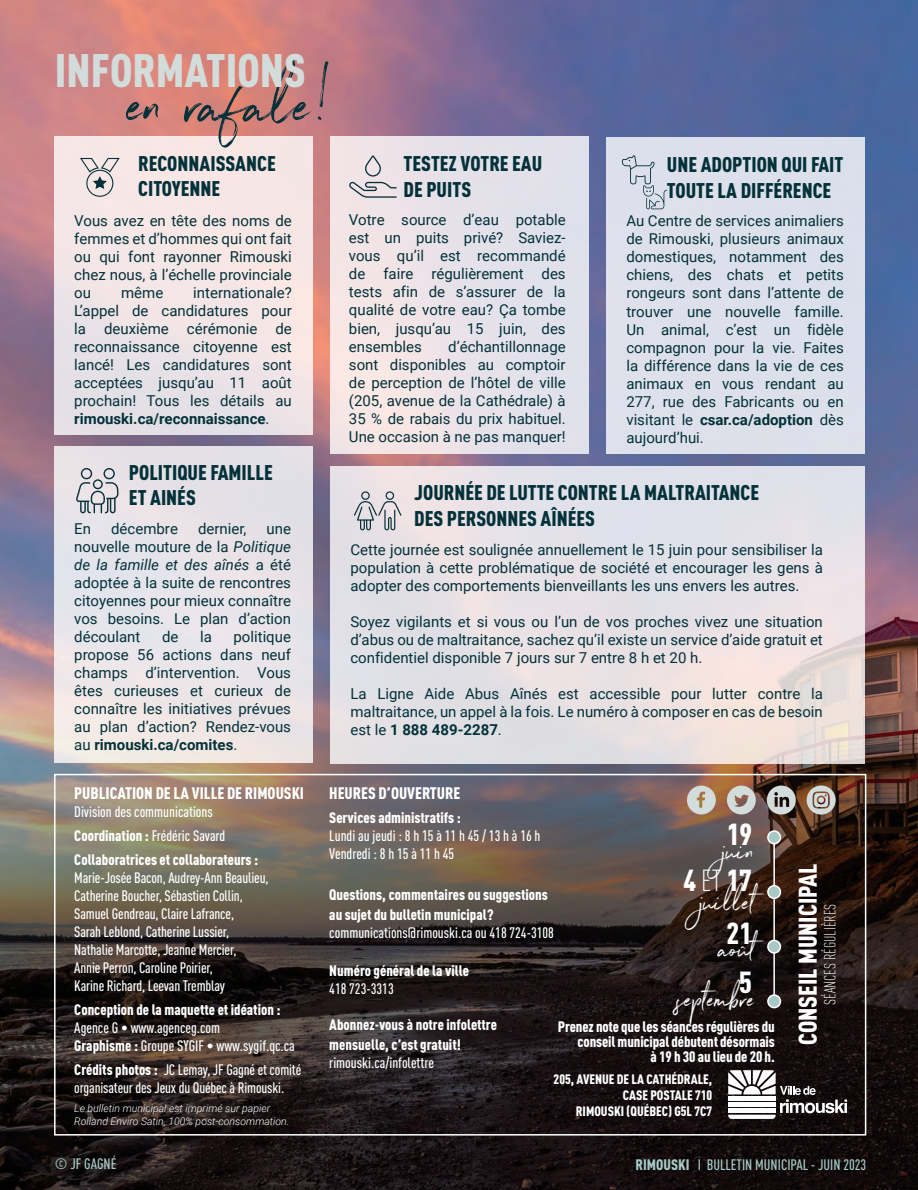
<style>
.page{position:relative;width:918px;height:1190px;background:#fff}
.page>*{position:absolute;margin:0;border:0;box-sizing:border-box;transform-origin:0 0}
.t1{font:73.5px "Northwell";color:#033139}
.t2{font:900 46.35px "DIN Cond";color:#d2dcdb}
.t3{font:31.8px "Northwell";color:#fff}
.t4{font:900 30px "DIN Cond";color:#fff}
.t5{font:900 25.35px "DIN Cond";color:#fff}
.t6{font:900 21px/25.2px "DIN Cond";color:#033139}
.t7{font:900 16.5px "DIN Cond";color:#fff}
.t8{font:300 15.75px "DIN Cond";color:#fff}
.t9{font:15px/18px "Roboto";color:#033139;text-align:justify}
.t10{font:500 15px/18px "DIN Cond";letter-spacing:-.01em;color:#fff}
.t11{font:900 15px/15px "DIN Cond";color:#fff}
.t12{font:500 15px "DIN Cond";color:#a8c9c5}
.t13{font:900 13.5px "DIN Cond";color:#fff}
.t14{font:italic 300 10.5px "Roboto";color:#fff}
.s1{font-weight:700}
.s2{font-style:italic}
.s3{font-weight:900}
.s4{font-weight:500}
.s5{font-weight:300}
</style>
<div class="page">
<img style="left:0;top:0;width:918px;height:1189px">
<div style="left:54px;top:773px;width:812px;height:362px;border:2px solid #fff"></div>
<svg style="left:728px;top:1069px;width:119px;height:49px"></svg>
<hr style="left:728px;top:1102px;width:48px;height:4px;background:#fff">
<hr style="left:728px;top:1096px;width:48px;height:4px;background:#fff">
<svg style="left:807px;top:785px;width:29px;height:29px"></svg>
<svg style="left:767px;top:785px;width:29px;height:29px"></svg>
<svg style="left:727px;top:785px;width:29px;height:29px"></svg>
<svg style="left:687px;top:785px;width:29px;height:29px"></svg>
<hr style="left:773px;top:842px;width:2px;height:44px;background:#fff">
<hr style="left:773px;top:896px;width:2px;height:44px;background:#fff">
<hr style="left:773px;top:943px;width:2px;height:59px;background:#fff">
<div style="left:768px;top:831px;width:12px;height:12px;background:#a8c9c5;border-radius:50%"></div>
<div style="left:767px;top:830px;width:14px;height:14px;border:2px solid #fff;border-radius:50%"></div>
<div style="left:768px;top:885px;width:12px;height:13px;background:#a8c9c5;border-radius:50%"></div>
<div style="left:767px;top:884px;width:14px;height:14px;border:2px solid #fff;border-radius:50%"></div>
<div style="left:768px;top:940px;width:12px;height:12px;background:#a8c9c5;border-radius:50%"></div>
<div style="left:767px;top:939px;width:14px;height:14px;border:2px solid #fff;border-radius:50%"></div>
<div style="left:768px;top:994px;width:12px;height:13px;background:#a8c9c5;border-radius:50%"></div>
<div style="left:767px;top:994px;width:14px;height:14px;border:2px solid #fff;border-radius:50%"></div>
<svg style="left:330px;top:466px;width:534px;height:297px;background:#e6e0e4"></svg>
<div style="left:606px;top:137px;width:258px;height:317px;background:#dde0eb"></div>
<div style="left:330px;top:136px;width:258px;height:318px;background:linear-gradient(to right,#f8e6e5,#dce0ec)"></div>
<svg style="left:349px;top:155px;width:48px;height:43px;background:#d4ced2"></svg>
<div style="left:54px;top:136px;width:258px;height:298px;background:linear-gradient(to bottom,#fbe8e5,#e7e1e6)"></div>
<svg style="left:80px;top:158px;width:40px;height:39px;background:#ccc6c8"></svg>
<svg style="left:354px;top:491px;width:47px;height:39px;background:#c0c0c5"></svg>
<div style="left:54px;top:446px;width:258px;height:316px;background:#e8e4e7"></div>
<svg style="left:76px;top:468px;width:43px;height:45px"></svg>
<svg style="left:622px;top:155px;width:45px;height:54px"></svg>
<p class="t2" style="left:55px;top:42px;width:253px">INFORMATIONS</p>
<p class="t1" style="left:127px;top:52px;width:204px">en rafale!</p>
<p class="t6" style="left:138px;top:150px;width:139px">RECONNAISSANCE<br>CITOYENNE</p>
<p class="t9" style="left:74px;top:211px;width:219px">Vous avez en tête des noms de femmes et d’hommes qui ont fait ou qui font rayonner Rimouski chez nous, à l’échelle provinciale ou</p>
<p class="t9" style="left:74px;top:283px;width:219px;text-indent:119px">internationale?<br>L’appel de candidatures pour la deuxième cérémonie de reconnaissance citoyenne est lancé! Les candidatures sont acceptées jusqu’au 11 août prochain! Tous les détails au <span class="s1">rimouski.ca/reconnaissance</span>.</p>
<p class="t9" style="left:121px;top:283px;width:44px">même</p>
<p class="t6" style="left:129px;top:459px;width:145px">POLITIQUE FAMILLE</p>
<p class="t6" style="left:129px;top:484px;width:68px">ET AINÉS</p>
<p class="t9" style="left:74px;top:519px;width:18px">En</p>
<p class="t9" style="left:111px;top:519px;width:68px">décembre</p>
<p class="t9" style="left:198px;top:519px;width:50px">dernier,</p>
<p class="t9" style="left:74px;top:519px;width:218px;text-indent:192px">une nouvelle mouture de la <span class="s2">Politique de la famille et des aînés</span> a été adoptée à la suite de rencontres citoyennes pour mieux connaître vos besoins. Le plan d’action découlant</p>
<p class="t9" style="left:74px;top:627px;width:218px;text-indent:159px">politique propose 56 actions dans neuf champs d’intervention. Vous êtes curieuses et curieux de connaître les initiatives prévues au plan d’action? Rendez-vous au <span class="s1">rimouski.ca/comites</span>.</p>
<p class="t9" style="left:162px;top:627px;width:18px">de</p>
<p class="t9" style="left:200px;top:627px;width:13px">la</p>
<p class="t6" style="left:404px;top:150px;width:140px">TESTEZ VOTRE EAU<br>DE PUITS</p>
<p class="t9" style="left:349px;top:210px;width:218px">Votre source d’eau potable est un puits privé? Saviez&shy;vous qu’il est recommandé de faire régulièrement des tests afin de s’assurer de la qualité de votre eau? Ça tombe bien, jusqu’au 15 juin, des ensembles</p>
<p class="t9" style="left:349px;top:336px;width:218px;text-indent:99px">d’échantillonnage sont disponibles au comptoir de perception de l’hôtel de ville (205, avenue de la Cathédrale) à 35 % de rabais du prix habituel.<br>Une occasion à ne pas manquer!</p>
<p class="t6" style="left:667px;top:151px;width:178px">UNE ADOPTION QUI FAIT<br>TOUTE LA DIFFÉRENCE</p>
<p class="t9" style="left:626px;top:211px;width:219px">Au Centre de services animaliers de Rimouski, plusieurs animaux domestiques, notamment des chiens, des chats et petits rongeurs sont dans l’attente de trouver une nouvelle famille.<br>Un animal, c’est un fidèle compagnon pour la vie. Faites la différence dans la vie de ces animaux en vous rendant au 277, rue des Fabricants ou en visitant le <span class="s1">csar.ca/adoption</span> dès aujourd’hui.</p>
<p class="t6" style="left:414px;top:479px;width:346px">JOURNÉE DE LUTTE CONTRE LA MALTRAITANCE</p>
<p class="t6" style="left:414px;top:505px;width:182px">DES PERSONNES AÎNÉES</p>
<p class="t9" style="left:350px;top:540px;width:474px">Cette journée est soulignée annuellement le 15 juin pour sensibiliser la population à cette problématique de société et encourager les gens à adopter des comportements bienveillants les uns envers les autres.</p>
<p class="t9" style="left:350px;top:612px;width:474px">Soyez vigilants et si vous ou l’un de vos proches vivez une situation d’abus ou de maltraitance, sachez qu’il existe un service d’aide gratuit et confidentiel disponible 7 jours sur 7 entre 8 h et 20 h.</p>
<p class="t9" style="left:350px;top:684px;width:474px">La Ligne Aide Abus Aînés est accessible pour lutter contre la maltraitance, un appel à la fois. Le numéro à composer en cas de besoin est le <span class="s1">1 888 489-2287</span>.</p>
<p class="t7" style="left:74px;top:782px;width:231px">PUBLICATION DE LA VILLE DE RIMOUSKI</p>
<p class="t10" style="left:74px;top:802px;width:140px">Division des communications</p>
<p class="t10" style="left:74px;top:826px;width:153px"><span class="s3">Coordination :</span> Frédéric Savard</p>
<p class="t11" style="left:74px;top:851px;width:186px">Collaboratrices et collaborateurs :</p>
<p class="t10" style="left:74px;top:868px;width:196px">Marie-Josée Bacon, Audrey-Ann Beaulieu,</p>
<p class="t10" style="left:74px;top:886px;width:170px">Catherine Boucher, Sébastien Collin,</p>
<p class="t10" style="left:74px;top:904px;width:161px">Samuel Gendreau, Claire Lafrance,</p>
<p class="t10" style="left:74px;top:922px;width:156px">Sarah Leblond, Catherine Lussier,</p>
<p class="t10" style="left:74px;top:940px;width:164px">Nathalie Marcotte, Jeanne Mercier,</p>
<p class="t10" style="left:74px;top:958px;width:140px">Annie Perron, Caroline Poirier,</p>
<p class="t10" style="left:74px;top:976px;width:152px">Karine Richard, Leevan Tremblay</p>
<p class="t11" style="left:74px;top:1000px;width:208px;line-height:18px">Conception de la maquette et idéation :<br><span class="s4">Agence G • www.agenceg.com</span></p>
<p class="t10" style="left:74px;top:1036px;width:222px"><span class="s3">Graphisme :</span> Groupe SYGIF • www.sygif.qc.ca</p>
<p class="t10" style="left:74px;top:1060px;width:228px"><span class="s3">Crédits photos :</span> JC Lemay, JF Gagné et comité organisateur des Jeux du Québec à Rimouski.</p>
<p class="t14" style="left:74px;top:1100px;width:197px">Le bulletin municipal est imprimé sur papier</p>
<p class="t14" style="left:74px;top:1113px;width:217px">Rolland Enviro Satin, 100% post-consommation.</p>
<p class="t7" style="left:329px;top:782px;width:132px">HEURES D’OUVERTURE</p>
<p class="t11" style="left:329px;top:809px;width:133px">Services administratifs :</p>
<p class="t10" style="left:329px;top:826px;width:213px">Lundi au jeudi : 8 h 15 à 11 h 45 / 13 h à 16 h</p>
<p class="t10" style="left:329px;top:844px;width:126px">Vendredi : 8 h 15 à 11 h 45</p>
<p class="t11" style="left:329px;top:886px;width:220px">Questions, commentaires ou suggestions</p>
<p class="t11" style="left:329px;top:906px;width:166px">au sujet du bulletin municipal?</p>
<p class="t10" style="left:329px;top:923px;width:226px">communications@rimouski.ca ou 418 724-3108</p>
<p class="t11" style="left:329px;top:962px;width:141px">Numéro général de la ville</p>
<p class="t10" style="left:329px;top:978px;width:66px">418 723-3313</p>
<p class="t11" style="left:329px;top:1016px;width:169px">Abonnez-vous à notre infolettre</p>
<p class="t11" style="left:329px;top:1035px;width:133px">mensuelle, c’est gratuit!</p>
<p class="t10" style="left:329px;top:1052px;width:106px">rimouski.ca/infolettre</p>
<p class="t4" style="left:727px;top:815px;width:27px">19</p>
<p class="t4" style="left:683px;top:861px;width:70px">4<span class="s5">ET</span>17</p>
<p class="t4" style="left:726px;top:914px;width:27px">21</p>
<p class="t4" style="left:739px;top:963px;width:14px">5</p>
<p class="t3" style="left:723px;top:827px;width:33px">juin</p>
<p class="t3" style="left:700px;top:879px;width:57px">juillet</p>
<p class="t3" style="left:720px;top:926px;width:37px">août</p>
<p class="t3" style="left:677px;top:976px;width:79px">septembre</p>
<p class="t11" style="left:558px;top:1018px;width:218px;text-align:right">Prenez note que les séances régulières du conseil municipal débutent désormais<br>à 19 h 30 au lieu de 20 h.</p>
<p class="t13" style="left:554px;top:1070px;width:160px">205, AVENUE DE LA CATHÉDRALE,</p>
<p class="t13" style="left:623px;top:1086px;width:91px">CASE POSTALE 710</p>
<p class="t13" style="left:576px;top:1102px;width:138px">RIMOUSKI (QUÉBEC) G5L 7C7</p>
<p class="t5" style="left:792px;top:1044px;width:182px;rotate:-90deg">CONSEIL MUNICIPAL</p>
<p class="t8" style="left:821px;top:1004px;width:103px;rotate:-90deg">SÉANCES RÉGULIÈRES</p>
<p class="t12" style="left:55px;top:1154px;width:63px">© JF GAGNÉ</p>
<p class="t12" style="left:636px;top:1155px;width:232px"><span class="s3">RIMOUSKI</span> I BULLETIN MUNICIPAL - JUIN 2023</p>
</div>
